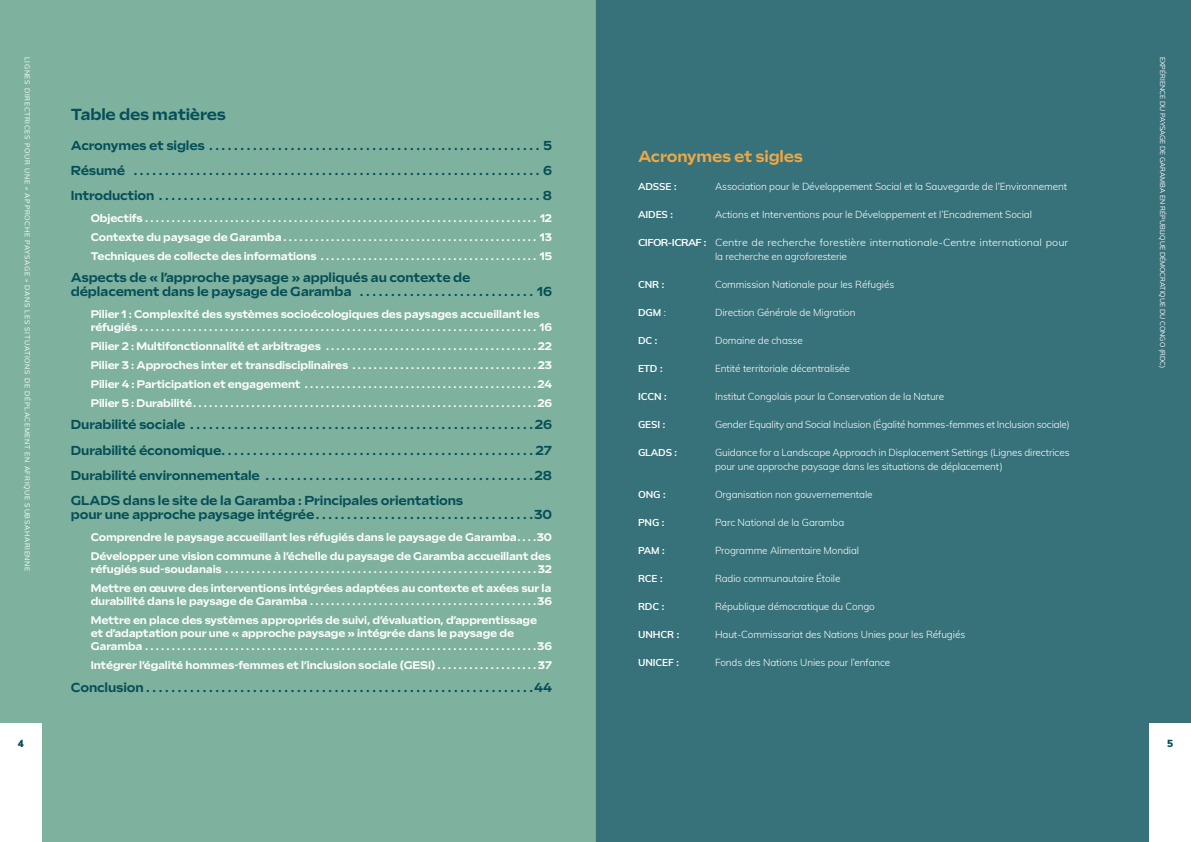
<style>
.page{position:relative;width:1191px;height:842px;background:#fff}
.page>*{position:absolute;margin:0;border:0;box-sizing:border-box;transform-origin:0 0}
.t1{font:700 16px "Sculpin";letter-spacing:-.01em;color:#eaa848}
.t2{font:700 16px "Sculpin";letter-spacing:-.01em;color:#064e58}
.t3{font:700 13px/25.3px "Sculpin";letter-spacing:-.01em;color:#064e58;text-align:justify}
.t4{font:700 11px/18.9px "Sculpin";letter-spacing:-.01em;color:#fff}
.t5{font:300 10px/14px "Muli";letter-spacing:-.01em;color:#fff}
.t6{font:300 10px/14px "Muli";letter-spacing:-.01em;color:#fff;scale:1.08 1}
.t7{font:700 10px "Muli";letter-spacing:-.01em;color:#fff}
.t8{font:900 10px "Muli";color:#064e58}
.t9{font:7px "Muli";letter-spacing:.095em;color:#fff}
.t10{font:7px "Muli";color:#fff}
.s1{font-weight:700}
.s2{font-weight:300}
</style>
<div class="page">
<div style="left:595px;top:0;width:596px;height:842px;background:#377179"></div>
<div style="left:0;top:0;width:595px;height:842px;background:#7eb29e"></div>
<div style="left:1149px;top:723px;width:42px;height:119px;background:#fff"></div>
<div style="left:0;top:723px;width:42px;height:119px;background:#fff"></div>
<p class="t9" style="left:33px;top:57px;width:516px;rotate:90deg">LIGNES DIRECTRICES POUR UNE « APPROCHE PAYSAGE » DANS LES SITUATIONS DE DÉPLACEMENT EN AFRIQUE SUBSAHARIENNE</p>
<p class="t8" style="left:18px;top:736px;width:7px">4</p>
<h1 class="t2" style="left:71px;top:105px;width:156px">Table des matières</h1>
<p class="t3" style="left:71px;top:132px;width:483px">Acronymes et sigles . . . . . . . . . . . . . . . . . . . . . . . . . . . . . . . . . . . . . . . . . . . . . . . . . . . . . 5<br>Résumé . . . . . . . . . . . . . . . . . . . . . . . . . . . . . . . . . . . . . . . . . . . . . . . . . . . . . . . . . . . . . . . . . 6<br>Introduction . . . . . . . . . . . . . . . . . . . . . . . . . . . . . . . . . . . . . . . . . . . . . . . . . . . . . . . . . . . . . 8</p>
<p class="t4" style="left:91px;top:209px;width:463px;text-align:justify">Objectifs . . . . . . . . . . . . . . . . . . . . . . . . . . . . . . . . . . . . . . . . . . . . . . . . . . . . . . . . . . . . . . . . . . . . . . . . . . 12<br>Contexte du paysage de Garamba . . . . . . . . . . . . . . . . . . . . . . . . . . . . . . . . . . . . . . . . . . . . . . . . 13<br>Techniques de collecte des informations . . . . . . . . . . . . . . . . . . . . . . . . . . . . . . . . . . . . . . . . . 15</p>
<p class="t3" style="left:71px;top:271px;width:483px;line-height:14px">Aspects de « l’approche paysage » appliqués au contexte de déplacement dans le paysage de Garamba . . . . . . . . . . . . . . . . . . . . . . . . . . . . 16</p>
<p class="t4" style="left:91px;top:308px;width:463px;line-height:13.2px">Pilier 1 : Complexité des systèmes socioécologiques des paysages accueillant les réfugiés . . . . . . . . . . . . . . . . . . . . . . . . . . . . . . . . . . . . . . . . . . . . . . . . . . . . . . . . . . . . . . . . . . . . . . . . . . . 16</p>
<p class="t4" style="left:91px;top:337px;width:463px;text-align:justify">Pilier 2 : Multifonctionnalité et arbitrages . . . . . . . . . . . . . . . . . . . . . . . . . . . . . . . . . . . . . . . 22<br>Pilier 3 : Approches inter et transdisciplinaires . . . . . . . . . . . . . . . . . . . . . . . . . . . . . . . . . . 23<br>Pilier 4 : Participation et engagement . . . . . . . . . . . . . . . . . . . . . . . . . . . . . . . . . . . . . . . . . . . 24<br>Pilier 5 : Durabilité . . . . . . . . . . . . . . . . . . . . . . . . . . . . . . . . . . . . . . . . . . . . . . . . . . . . . . . . . . . . . . . . 26</p>
<p class="t3" style="left:71px;top:412px;width:483px">Durabilité sociale . . . . . . . . . . . . . . . . . . . . . . . . . . . . . . . . . . . . . . . . . . . . . . . . . . . . . . 26<br>Durabilité économique . . . . . . . . . . . . . . . . . . . . . . . . . . . . . . . . . . . . . . . . . . . . . . . . . 27<br>Durabilité environnementale . . . . . . . . . . . . . . . . . . . . . . . . . . . . . . . . . . . . . . . . . . 28<br>GLADS dans le site de la Garamba : Principales orientations</p>
<p class="t3" style="left:71px;top:502px;width:483px">pour une approche paysage intégrée . . . . . . . . . . . . . . . . . . . . . . . . . . . . . . . . . . 30</p>
<p class="t4" style="left:91px;top:528px;width:463px">Comprendre le paysage accueillant les réfugiés dans le paysage de Garamba . . . 30<br>Développer une vision commune à l’échelle du paysage de Garamba accueillant des</p>
<p class="t4" style="left:91px;top:560px;width:463px">réfugiés sud-soudanais . . . . . . . . . . . . . . . . . . . . . . . . . . . . . . . . . . . . . . . . . . . . . . . . . . . . . . . . . . 32<br>Mettre en œuvre des interventions intégrées adaptées au contexte et axées sur la</p>
<p class="t4" style="left:91px;top:592px;width:463px">durabilité dans le paysage de Garamba . . . . . . . . . . . . . . . . . . . . . . . . . . . . . . . . . . . . . . . . . . 36<br>Mettre en place des systèmes appropriés de suivi, d’évaluation, d’apprentissage</p>
<p class="t4" style="left:91px;top:627px;width:463px;line-height:13.2px">et d’adaptation pour une « approche paysage » intégrée dans le paysage de<br>Garamba . . . . . . . . . . . . . . . . . . . . . . . . . . . . . . . . . . . . . . . . . . . . . . . . . . . . . . . . . . . . . . . . . . . . . . . . . 36</p>
<p class="t4" style="left:91px;top:656px;width:463px">Intégrer l’égalité hommes-femmes et l’inclusion sociale (GESI) . . . . . . . . . . . . . . . . . . 37</p>
<p class="t3" style="left:71px;top:674px;width:483px">Conclusion ..............................................................44</p>
<h1 class="t1" style="left:638px;top:147px;width:166px">Acronymes et sigles</h1>
<p class="t7" style="left:638px;top:179px;width:40px">ADSSE :</p>
<p class="t5" style="left:715px;top:179px;width:353px">Association pour le Développement Social et la Sauvegarde de l’Environnement</p>
<p class="t7" style="left:638px;top:207px;width:36px">AIDES :</p>
<p class="t5" style="left:715px;top:207px;width:318px">Actions et Interventions pour le Développement et l’Encadrement Social</p>
<p class="t6" style="left:715px;top:235px;width:328px;text-indent:-77px"><span class="s1">CIFOR-ICRAF :</span> Centre de recherche forestière internationale-Centre international pour la recherche en agroforesterie</p>
<p class="t7" style="left:638px;top:277px;width:28px">CNR :</p>
<p class="t5" style="left:715px;top:277px;width:181px">Commission Nationale pour les Réfugiés</p>
<p class="t7" style="left:638px;top:305px;width:30px">DGM <span class="s2">:</span></p>
<p class="t5" style="left:715px;top:305px;width:142px">Direction Générale de Migration</p>
<p class="t7" style="left:638px;top:333px;width:21px">DC :</p>
<p class="t5" style="left:715px;top:333px;width:89px">Domaine de chasse</p>
<p class="t7" style="left:638px;top:361px;width:26px">ETD :</p>
<p class="t5" style="left:715px;top:361px;width:136px">Entité territoriale décentralisée</p>
<p class="t7" style="left:638px;top:389px;width:30px">ICCN :</p>
<p class="t5" style="left:715px;top:389px;width:231px">Institut Congolais pour la Conservation de la Nature</p>
<p class="t7" style="left:638px;top:417px;width:29px">GESI :</p>
<p class="t5" style="left:715px;top:417px;width:356px">Gender Equality and Social Inclusion (Égalité hommes-femmes et Inclusion sociale)</p>
<p class="t7" style="left:638px;top:445px;width:41px">GLADS :</p>
<p class="t5" style="left:715px;top:445px;width:356px">Guidance for a Landscape Approach in Displacement Settings (Lignes directrices pour une approche paysage dans les situations de déplacement)</p>
<p class="t7" style="left:638px;top:487px;width:29px">ONG :</p>
<p class="t5" style="left:715px;top:487px;width:159px">Organisation non gouvernementale</p>
<p class="t7" style="left:638px;top:515px;width:28px">PNG :</p>
<p class="t5" style="left:715px;top:515px;width:131px">Parc National de la Garamba</p>
<p class="t7" style="left:638px;top:543px;width:28px">PAM :</p>
<p class="t5" style="left:715px;top:543px;width:146px">Programme Alimentaire Mondial</p>
<p class="t7" style="left:638px;top:571px;width:26px">RCE :</p>
<p class="t5" style="left:715px;top:571px;width:127px">Radio communautaire Étoile</p>
<p class="t7" style="left:638px;top:599px;width:28px">RDC :</p>
<p class="t5" style="left:715px;top:599px;width:161px">République démocratique du Congo</p>
<p class="t7" style="left:638px;top:627px;width:43px">UNHCR :</p>
<p class="t5" style="left:715px;top:627px;width:252px">Haut-Commissariat des Nations Unies pour les Réfugiés</p>
<p class="t7" style="left:638px;top:655px;width:42px">UNICEF :</p>
<p class="t5" style="left:715px;top:655px;width:177px">Fonds des Nations Unies pour l’enfance</p>
<p class="t10" style="left:1167px;top:57px;width:313px;rotate:90deg">EXPÉRIENCE DU PAYSAGE DE GARAMBA EN RÉPUBLIQUE DÉMOCRATIQUE DU CONGO (RDC)</p>
<p class="t8" style="left:1167px;top:736px;width:7px">5</p>
</div>
